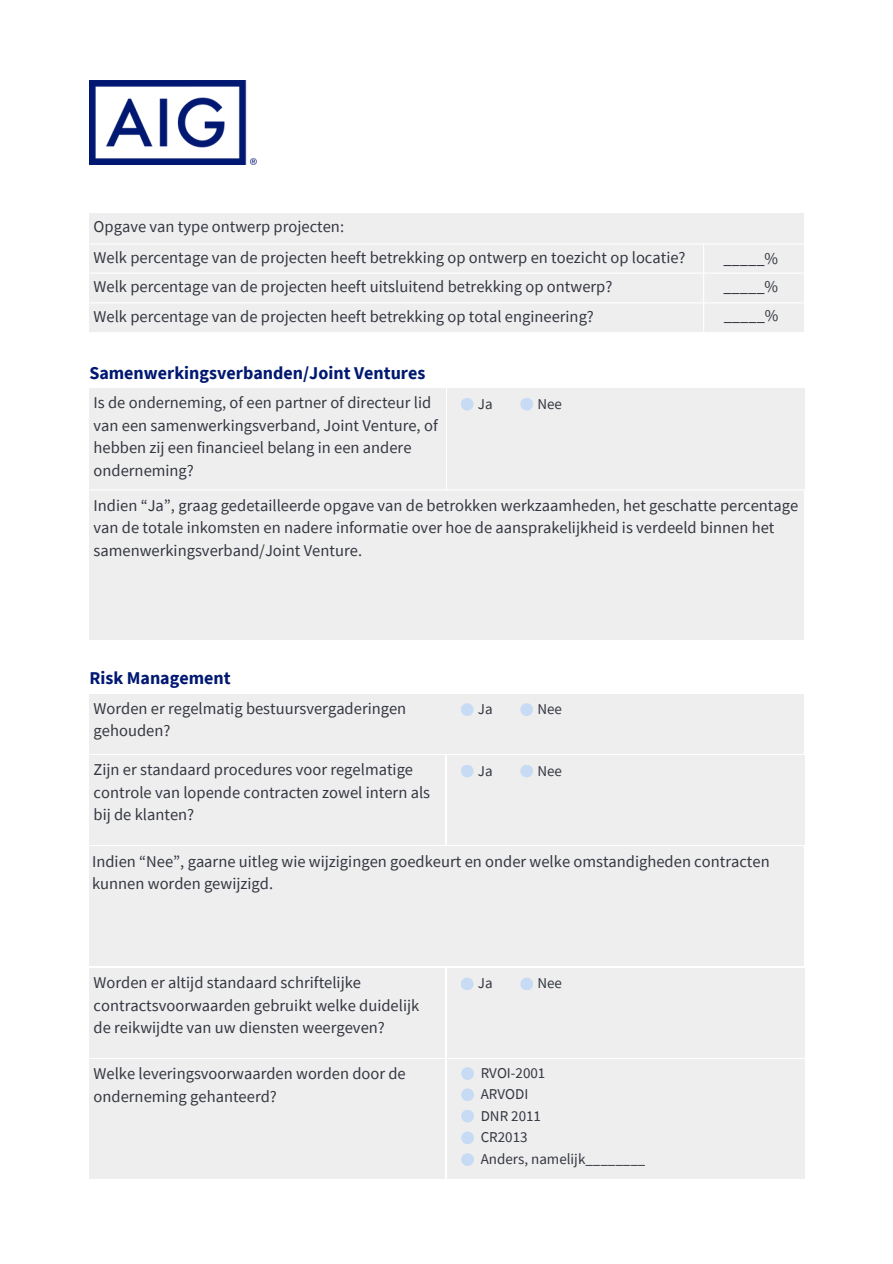
<style>
.page{position:relative;width:893px;height:1264px;background:#fff}
.page>*{position:absolute;margin:0;border:0;box-sizing:border-box;transform-origin:0 0}
.t1{font:700 18px "Source Sans Pro";color:#001871}
.t2{font:16.5px/22.5px "Source Sans Pro";color:#343741}
.t3{font:15px "Source Sans Pro";color:#343741}
</style>
<div class="page">
<img style="left:89px;top:80px;width:168px;height:85px">
<div style="left:89px;top:388px;width:356px;height:102px;background:#eee"></div>
<div style="left:447px;top:388px;width:357px;height:102px;background:#eee"></div>
<div style="left:461px;top:398px;width:12px;height:12px;background:#c7dbf4;border-radius:50%"></div>
<div style="left:520px;top:398px;width:13px;height:12px;background:#c7dbf4;border-radius:50%"></div>
<div style="left:89px;top:491px;width:715px;height:148px;background:#eee"></div>
<div style="left:89px;top:693px;width:356px;height:60px;background:#eee"></div>
<div style="left:447px;top:693px;width:357px;height:60px;background:#eee"></div>
<div style="left:461px;top:703px;width:12px;height:13px;background:#c7dbf4;border-radius:50%"></div>
<div style="left:520px;top:703px;width:13px;height:13px;background:#c7dbf4;border-radius:50%"></div>
<div style="left:89px;top:213px;width:715px;height:120px;background:#eee"></div>
<hr style="left:703px;top:244px;width:1px;height:98px;background:#fff">
<hr style="left:89px;top:302px;width:715px;height:1px;background:#fff">
<hr style="left:89px;top:272px;width:715px;height:2px;background:#fff">
<hr style="left:89px;top:243px;width:715px;height:1px;background:#fff">
<hr style="left:89px;top:332px;width:715px;height:1px;background:#fff">
<hr style="left:89px;top:489px;width:719px;height:1px;background:#fff">
<div style="left:89px;top:755px;width:356px;height:89px;background:#eee"></div>
<div style="left:447px;top:755px;width:357px;height:89px;background:#eee"></div>
<div style="left:461px;top:764px;width:12px;height:13px;background:#c7dbf4;border-radius:50%"></div>
<div style="left:520px;top:764px;width:13px;height:13px;background:#c7dbf4;border-radius:50%"></div>
<div style="left:89px;top:846px;width:715px;height:119px;background:#eee"></div>
<div style="left:89px;top:968px;width:356px;height:89px;background:#eee"></div>
<div style="left:447px;top:968px;width:357px;height:89px;background:#eee"></div>
<div style="left:461px;top:977px;width:12px;height:13px;background:#c7dbf4;border-radius:50%"></div>
<div style="left:520px;top:977px;width:13px;height:13px;background:#c7dbf4;border-radius:50%"></div>
<div style="left:89px;top:1059px;width:356px;height:119px;background:#eee"></div>
<div style="left:447px;top:1059px;width:357px;height:119px;background:#eee"></div>
<div style="left:461px;top:1067px;width:13px;height:12px;background:#c7dbf4;border-radius:50%"></div>
<div style="left:461px;top:1088px;width:13px;height:13px;background:#c7dbf4;border-radius:50%"></div>
<div style="left:461px;top:1109px;width:13px;height:13px;background:#c7dbf4;border-radius:50%"></div>
<div style="left:461px;top:1131px;width:13px;height:13px;background:#c7dbf4;border-radius:50%"></div>
<div style="left:461px;top:1153px;width:13px;height:12px;background:#c7dbf4;border-radius:50%"></div>
<h1 class="t2" style="left:94px;top:215px;width:252px">Opgave van type ontwerp projecten:</h1>
<p class="t2" style="left:94px;top:246px;width:593px">Welk percentage van de projecten heeft betrekking op ontwerp en toezicht op locatie?</p>
<h2 class="t2" style="left:94px;top:275px;width:520px">Welk percentage van de projecten heeft uitsluitend betrekking op ontwerp?</h2>
<h1 class="t2" style="left:94px;top:305px;width:502px">Welk percentage van de projecten heeft betrekking op total engineering?</h1>
<h2 class="t2" style="left:723px;top:304px;width:56px">_____%</h2>
<p class="t1" style="left:89px;top:361px;width:337px">Samenwerkingsverbanden/Joint Ventures</p>
<h2 class="t2" style="left:723px;top:247px;width:56px">_____%</h2>
<p class="t2" style="left:723px;top:274px;width:56px">_____%</p>
<h2 class="t2" style="left:94px;top:391px;width:346px">Is de onderneming, of een partner of directeur lid van een samenwerkingsverband, Joint Venture, of hebben zij een financieel belang in een andere onderneming?</h2>
<h2 class="t3" style="left:478px;top:394px;width:16px">Ja</h2>
<p class="t3" style="left:537px;top:394px;width:26px">Nee</p>
<h2 class="t2" style="left:94px;top:493px;width:706px">Indien “Ja”, graag gedetailleerde opgave van de betrokken werkzaamheden, het geschatte percentage van de totale inkomsten en nadere informatie over hoe de aansprakelijkheid is verdeeld binnen het samenwerkingsverband/Joint Venture.</h2>
<p class="t1" style="left:89px;top:666px;width:143px">Risk Management</p>
<p class="t2" style="left:94px;top:696px;width:314px">Worden er regelmatig bestuursvergaderingen gehouden?</p>
<h2 class="t3" style="left:478px;top:699px;width:16px">Ja</h2>
<p class="t3" style="left:537px;top:699px;width:26px">Nee</p>
<h2 class="t2" style="left:94px;top:758px;width:338px">Zijn er standaard procedures voor regelmatige controle van lopende contracten zowel intern als bij de klanten?</h2>
<p class="t3" style="left:478px;top:760px;width:16px">Ja</p>
<p class="t3" style="left:537px;top:760px;width:26px">Nee</p>
<h2 class="t2" style="left:92px;top:849px;width:679px">Indien “Nee”, gaarne uitleg wie wijzigingen goedkeurt en onder welke omstandigheden contracten kunnen worden gewijzigd.</h2>
<h2 class="t2" style="left:94px;top:971px;width:327px">Worden er altijd standaard schriftelijke contractsvoorwaarden gebruikt welke duidelijk de reikwijdte van uw diensten weergeven?</h2>
<p class="t3" style="left:478px;top:973px;width:16px">Ja</p>
<p class="t3" style="left:537px;top:973px;width:26px">Nee</p>
<h2 class="t2" style="left:94px;top:1062px;width:313px">Welke leveringsvoorwaarden worden door de onderneming gehanteerd?</h2>
<h3 class="t3" style="left:480px;top:1063px;width:66px">RVOI-2001</h3>
<h3 class="t3" style="left:480px;top:1084px;width:49px">ARVODI</h3>
<h3 class="t3" style="left:480px;top:1106px;width:62px">DNR 2011</h3>
<h3 class="t3" style="left:480px;top:1127px;width:48px">CR2013</h3>
<p class="t3" style="left:480px;top:1149px;width:166px">Anders, namelijk________</p>
</div>
